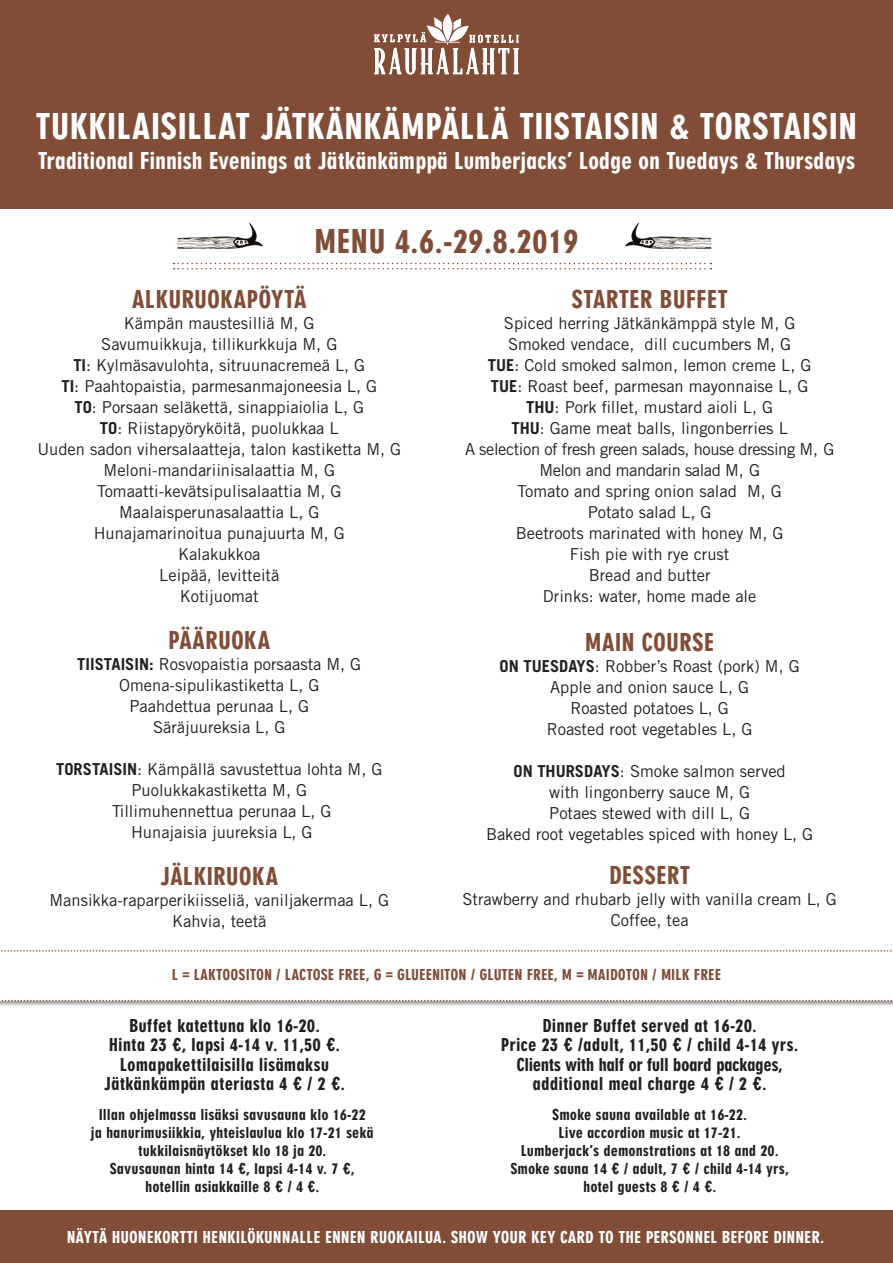
<style>
.page{position:relative;width:893px;height:1263px;background:#fff}
.page>*{position:absolute;margin:0;border:0;box-sizing:border-box;transform-origin:0 0}
.t1{font:900 39px "Neuzeit Gro Ext";color:#fff}
.t2{font:900 36px "Neuzeit Gro Ext";color:#814d37}
.Normaali{font:900 27px "Neuzeit Gro Ext";color:#814d37}
.t3{font:900 25.5px "Neuzeit Gro Ext";letter-spacing:-.01em;color:#fff}
.t4{font:900 19.5px/19.5px "Neuzeit Gro Ext";color:#231f20;text-align:center}
.t5{font:900 19.5px "Neuzeit Gro Ext";letter-spacing:-.025em;color:#231f20}
.t6{font:900 18px "Neuzeit Gro Ext";color:#fff}
.Normaali-2{font:16.5px/21px "Trade Gothic LT Std";color:#231f20;text-align:center}
.t7{font:900 16.5px/18px "Neuzeit Gro Ext";color:#231f20;text-align:center}
.t8{font:900 16.5px "Neuzeit Gro Ext";color:#814d37}
.Normaali-3{font:16.5px "Trade Gothic LT Std";letter-spacing:-.025em;color:#231f20}
.s1{font-weight:700}
</style>
<div class="page">
<div style="left:0;top:950px;width:893px;height:57px;background:#231f20;opacity:.42"></div>
<div style="left:0;top:951px;width:893px;height:49px;background:#fff"></div>
<svg style="left:0;top:1000px;width:893px;height:1px"></svg>
<svg style="left:0;top:950px;width:893px;height:2px"></svg>
<div style="left:0;top:0;width:893px;height:208px;background:#814d37"></div>
<div style="left:0;top:1211px;width:893px;height:52px;background:#814d37"></div>
<svg style="left:374px;top:14px;width:145px;height:60px"></svg>
<img style="left:625px;top:219px;width:87px;height:30px">
<img style="left:177px;top:219px;width:86px;height:30px">
<svg style="left:174px;top:263px;width:537px;height:6px"></svg>
<p class="t1" style="left:36px;top:106px;width:823px">TUKKILAISILLAT JÄTKÄNKÄMPÄLLÄ TIISTAISIN &amp; TORSTAISIN</p>
<p class="t3" style="left:38px;top:147px;width:819px">Traditional Finnish Evenings at Jätkänkämppä Lumberjacks’ Lodge on Tuedays &amp; Thursdays</p>
<p class="t2" style="left:314px;top:221px;width:266px">MENU 4.6.-29.8.2019</p>
<p class="Normaali" style="left:132px;top:284px;width:176px">ALKURUOKAPÖYTÄ</p>
<p class="Normaali-2" style="left:124px;top:312px;width:192px">Kämpän maustesilliä M, G</p>
<p class="Normaali-2" style="left:101px;top:333px;width:238px">Savumuikkuja, tillikurkkuja M, G</p>
<p class="Normaali-2" style="left:73px;top:354px;width:293px"><span class="s1">TI</span>: Kylmäsavulohta, sitruunacremeä L, G</p>
<p class="Normaali-2" style="left:61px;top:375px;width:317px"><span class="s1">TI</span>: Paahtopaistia, parmesanmajoneesia L, G</p>
<p class="Normaali-2" style="left:74px;top:396px;width:291px"><span class="s1">TO</span>: Porsaan seläkettä, sinappiaiolia L, G</p>
<p class="Normaali-2" style="left:100px;top:417px;width:240px"><span class="s1">TO</span>: Riistapyöryköitä, puolukkaa L</p>
<p class="Normaali-2" style="left:37px;top:438px;width:365px">Uuden sadon vihersalaatteja, talon kastiketta M, G</p>
<p class="Normaali-2" style="left:104px;top:459px;width:233px">Meloni-mandariinisalaattia M, G</p>
<p class="Normaali-2" style="left:97px;top:480px;width:246px">Tomaatti-kevätsipulisalaattia M, G</p>
<p class="Normaali-2" style="left:119px;top:501px;width:202px">Maalaisperunasalaattia L, G</p>
<p class="Normaali-2" style="left:94px;top:522px;width:253px">Hunajamarinoitua punajuurta M, G</p>
<p class="Normaali-2" style="left:178px;top:543px;width:84px">Kalakukkoa</p>
<p class="Normaali-2" style="left:159px;top:564px;width:122px">Leipää, levitteitä</p>
<p class="Normaali-2" style="left:180px;top:585px;width:80px">Kotijuomat</p>
<p class="Normaali" style="left:168px;top:625px;width:104px">PÄÄRUOKA</p>
<p class="Normaali-2" style="left:77px;top:653px;width:285px"><span class="s1">TIISTAISIN:</span> Rosvopaistia porsaasta M, G</p>
<p class="Normaali-2" style="left:119px;top:674px;width:202px">Omena-sipulikastiketta L, G<br>Paahdettua perunaa L, G</p>
<p class="Normaali-2" style="left:153px;top:716px;width:134px">Säräjuureksia L, G</p>
<p class="Normaali-2" style="left:56px;top:758px;width:328px"><span class="s1">TORSTAISIN</span>: Kämpällä savustettua lohta M, G<br>Puolukkakastiketta M, G<br>Tillimuhennettua perunaa L, G</p>
<p class="Normaali-2" style="left:131px;top:821px;width:183px">Hunajaisia juureksia L, G</p>
<p class="Normaali" style="left:160px;top:862px;width:120px">JÄLKIRUOKA</p>
<p class="Normaali-2" style="left:50px;top:890px;width:341px">Mansikka-raparperikiisseliä, vaniljakermaa L, G</p>
<p class="Normaali-2" style="left:172px;top:911px;width:96px">Kahvia, teetä</p>
<p class="Normaali" style="left:571px;top:285px;width:158px">STARTER BUFFET</p>
<p class="Normaali-2" style="left:504px;top:312px;width:293px">Spiced herring Jätkänkämppä style M, G</p>
<p class="Normaali-2" style="left:508px;top:333px;width:285px">Smoked vendace, dill cucumbers M, G</p>
<p class="Normaali-2" style="left:488px;top:354px;width:325px"><span class="s1">TUE</span>: Cold smoked salmon, lemon creme L, G</p>
<p class="Normaali-2" style="left:491px;top:375px;width:319px"><span class="s1">TUE</span>: Roast beef, parmesan mayonnaise L, G</p>
<p class="Normaali-2" style="left:526px;top:396px;width:248px"><span class="s1">THU</span>: Pork fillet, mustard aioli L, G</p>
<p class="Normaali-2" style="left:511px;top:417px;width:278px"><span class="s1">THU</span>: Game meat balls, lingonberries L</p>
<p class="Normaali-3" style="left:465px;top:439px;width:371px">A selection of fresh green salads, house dressing M, G</p>
<p class="Normaali-2" style="left:517px;top:459px;width:266px">Melon and mandarin salad M, G<br>Tomato and spring onion salad M, G</p>
<p class="Normaali-2" style="left:516px;top:501px;width:269px">Potato salad L, G<br>Beetroots marinated with honey M, G</p>
<p class="Normaali-2" style="left:570px;top:543px;width:161px">Fish pie with rye crust<br>Bread and butter</p>
<p class="Normaali-2" style="left:543px;top:585px;width:215px">Drinks: water, home made ale</p>
<p class="Normaali" style="left:585px;top:628px;width:131px">MAIN COURSE</p>
<p class="Normaali-2" style="left:500px;top:656px;width:302px"><span class="s1">ON TUESDAYS</span>: Robber’s Roast (pork) M, G<br>Apple and onion sauce L, G</p>
<p class="Normaali-2" style="left:547px;top:698px;width:207px">Roasted potatoes L, G<br>Roasted root vegetables L, G</p>
<p class="Normaali-2" style="left:513px;top:761px;width:274px"><span class="s1">ON THURSDAYS</span>: Smoke salmon served with lingonberry sauce M, G</p>
<p class="Normaali-2" style="left:549px;top:803px;width:202px">Potaes stewed with dill L, G</p>
<p class="Normaali-2" style="left:486px;top:824px;width:329px">Baked root vegetables spiced with honey L, G</p>
<p class="Normaali" style="left:609px;top:860px;width:83px">DESSERT</p>
<p class="Normaali-2" style="left:462px;top:888px;width:376px">Strawberry and rhubarb jelly with vanilla cream L, G<br>Coffee, tea</p>
<p class="t8" style="left:172px;top:965px;width:551px">L = LAKTOOSITON / LACTOSE FREE, G = GLUEENITON / GLUTEN FREE, M = MAIDOTON / MILK FREE</p>
<p class="t4" style="left:501px;top:1016px;width:299px">Dinner Buffet served at 16-20.<br>Price 23 € /adult, 11,50 € / child 4-14 yrs.</p>
<p class="t5" style="left:517px;top:1054px;width:268px">Clients with half or full board packages,</p>
<p class="t4" style="left:533px;top:1074px;width:236px">additional meal charge 4 € / 2 €.</p>
<p class="t7" style="left:552px;top:1106px;width:196px">Smoke sauna available at 16-22.</p>
<p class="t7" style="left:559px;top:1124px;width:184px">Live accordion music at 17-21.</p>
<p class="t7" style="left:510px;top:1142px;width:280px">Lumberjack’s demonstrations at 18 and 20.<br>Smoke sauna 14 € / adult, 7 € / child 4-14 yrs,</p>
<p class="t7" style="left:583px;top:1178px;width:135px">hotel guests 8 € / 4 €.</p>
<p class="t6" style="left:67px;top:1227px;width:759px">NÄYTÄ HUONEKORTTI HENKILÖKUNNALLE ENNEN RUOKAILUA. SHOW YOUR KEY CARD TO THE PERSONNEL BEFORE DINNER.</p>
<p class="t4" style="left:109px;top:1016px;width:233px">Buffet katettuna klo 16-20.<br>Hinta 23 €, lapsi 4-14 v. 11,50 €.</p>
<p class="t4" style="left:104px;top:1055px;width:243px">Lomapakettilaisilla lisämaksu<br>Jätkänkämpän ateriasta 4 € / 2 €.</p>
<p class="t7" style="left:99px;top:1106px;width:268px">Illan ohjelmassa lisäksi savusauna klo 16-22</p>
<p class="t7" style="left:91px;top:1124px;width:284px">ja hanurimusiikkia, yhteislaulua klo 17-21 sekä</p>
<p class="t7" style="left:110px;top:1142px;width:247px">tukkilaisnäytökset klo 18 ja 20.<br>Savusaunan hinta 14 €, lapsi 4-14 v. 7 €, hotellin asiakkaille 8 € / 4 €.</p>
</div>
